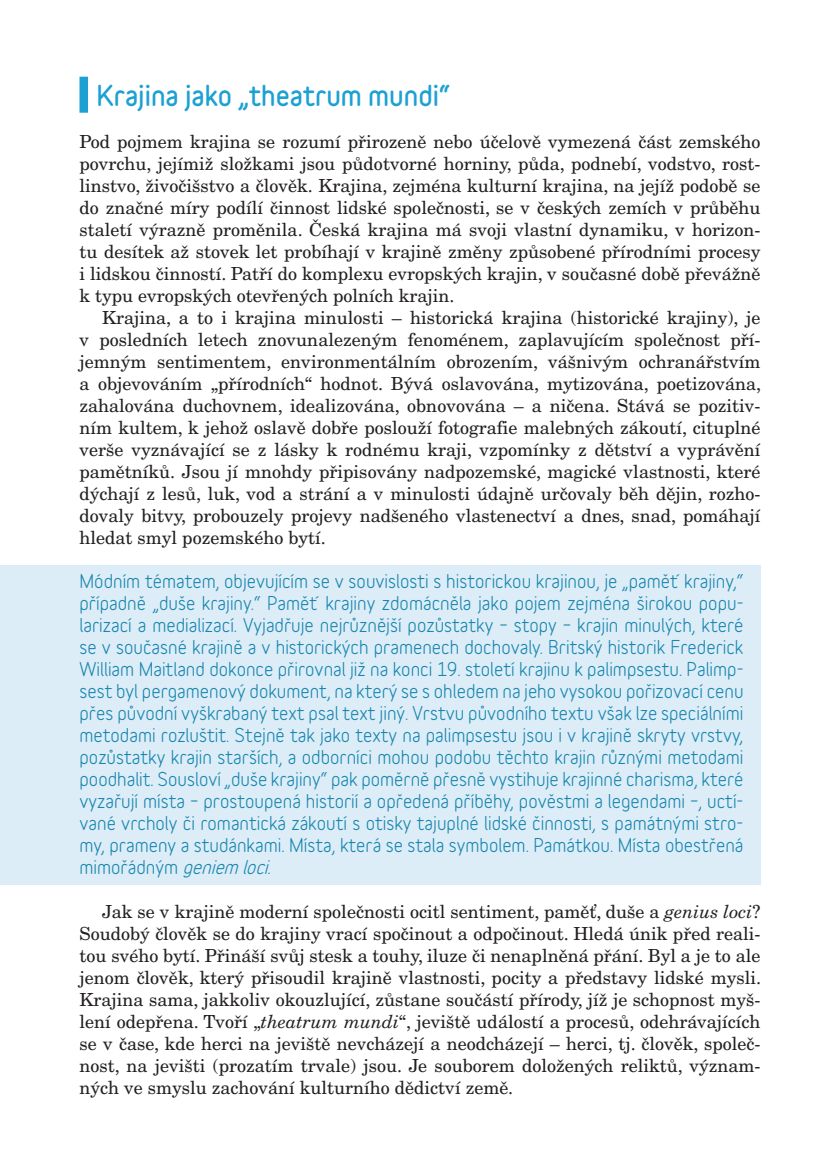
<style>
.page{position:relative;width:823px;height:1163px;background:#fff}
.page>*{position:absolute;margin:0;border:0;box-sizing:border-box;transform-origin:0 0}
.t1{font:900 26px "Variable";color:#1ca1d2}
.t2{font:18px/22px "New Century Schlbk CE";color:#231f20;text-align:justify}
.t3{font:700 18px/22px "Variable";color:#1886af;text-align:justify}
.s1{font-style:italic}
</style>
<div class="page">
<div style="left:0;top:566px;width:760px;height:318px;background:#ddedf7"></div>
<div style="left:79px;top:77px;width:9px;height:36px;background:#1ca1d2"></div>
<h1 class="t1" style="left:96px;top:84px;width:355px">Krajina jako „theatrum mundi“</h1>
<p class="t2" style="left:79px;top:130px;width:682px">Pod pojmem krajina se rozumí přirozeně nebo účelově vymezená část zemského povrchu, jejímiž složkami jsou půdotvorné horniny, půda, podnebí, vodstvo, rost&shy;linstvo, živočišstvo a člověk. Krajina, zejména kulturní krajina, na jejíž podobě se do značné míry podílí činnost lidské společnosti, se v českých zemích v průběhu staletí výrazně proměnila. Česká krajina má svoji vlastní dynamiku, v horizon&shy;tu desítek až stovek let probíhají v krajině změny způsobené přírodními procesy i lidskou činností. Patří do komplexu evropských krajin, v současné době převážně k typu evropských otevřených polních krajin.</p>
<p class="t2" style="left:79px;top:306px;width:682px;text-indent:23px">Krajina, a to i krajina minulosti – historická krajina (historické krajiny), je v posledních letech znovunalezeným fenoménem, zaplavujícím společnost pří&shy;jemným sentimentem, environmentálním obrozením, vášnivým ochranářstvím a objevováním „přírodních“ hodnot. Bývá oslavována, mytizována, poetizována, zahalována duchovnem, idealizována, obnovována – a ničena. Stává se pozitiv&shy;ním kultem, k jehož oslavě dobře poslouží fotografie malebných zákoutí, cituplné verše vyznávající se z lásky k rodnému kraji, vzpomínky z dětství a vyprávění pamětníků. Jsou jí mnohdy připisovány nadpozemské, magické vlastnosti, které dýchají z lesů, luk, vod a strání a v minulosti údajně určovaly běh dějin, rozho&shy;dovaly bitvy, probouzely projevy nadšeného vlastenectví a dnes, snad, pomáhají hledat smyl pozemského bytí.</p>
<p class="t3" style="left:79px;top:571px;width:665px">Módním tématem, objevujícím se v souvislosti s historickou krajinou, je „paměť krajiny,“ případně „duše krajiny.“ Paměť krajiny zdomácněla jako pojem zejména širokou popu&shy;larizací a medializací. Vyjadřuje nejrůznější pozůstatky – stopy – krajin minulých, které se v současné krajině a v historických pramenech dochovaly. Britský historik Frederick William Maitland dokonce přirovnal již na konci 19. století krajinu k palimpsestu. Palimp&shy;sest byl pergamenový dokument, na který se s ohledem na jeho vysokou pořizovací cenu přes původní vyškrabaný text psal text jiný. Vrstvu původního textu však lze speciálními metodami rozluštit. Stejně tak jako texty na palimpsestu jsou i v krajině skryty vrstvy, pozůstatky krajin starších, a odborníci mohou podobu těchto krajin různými metodami poodhalit. Sousloví „duše krajiny“ pak poměrně přesně vystihuje krajinné charisma, které vyzařují místa – prostoupená historií a opředená příběhy, pověstmi a legendami –, uctí&shy;vané vrcholy či romantická zákoutí s otisky tajuplné lidské činnosti, s památnými stro&shy;my, prameny a studánkami. Místa, která se stala symbolem. Památkou. Místa obestřená mimořádným <span class="s1">geniem loci</span>.</p>
<p class="t2" style="left:79px;top:900px;width:682px;text-indent:23px">Jak se v krajině moderní společnosti ocitl sentiment, paměť, duše a <span class="s1">genius loci</span>?<br>Soudobý člověk se do krajiny vrací spočinout a odpočinout. Hledá únik před reali&shy;tou svého bytí. Přináší svůj stesk a touhy, iluze či nenaplněná přání. Byl a je to ale jenom člověk, který přisoudil krajině vlastnosti, pocity a představy lidské mysli.<br>Krajina sama, jakkoliv okouzlující, zůstane součástí přírody, jíž je schopnost myš&shy;lení odepřena. Tvoří „<span class="s1">theatrum mundi</span>“, jeviště událostí a procesů, odehrávajících se v čase, kde herci na jeviště nevcházejí a neodcházejí – herci, tj. člověk, společ&shy;nost, na jevišti (prozatím trvale) jsou. Je souborem doložených reliktů, význam&shy;ných ve smyslu zachování kulturního dědictví země.</p>
</div>
